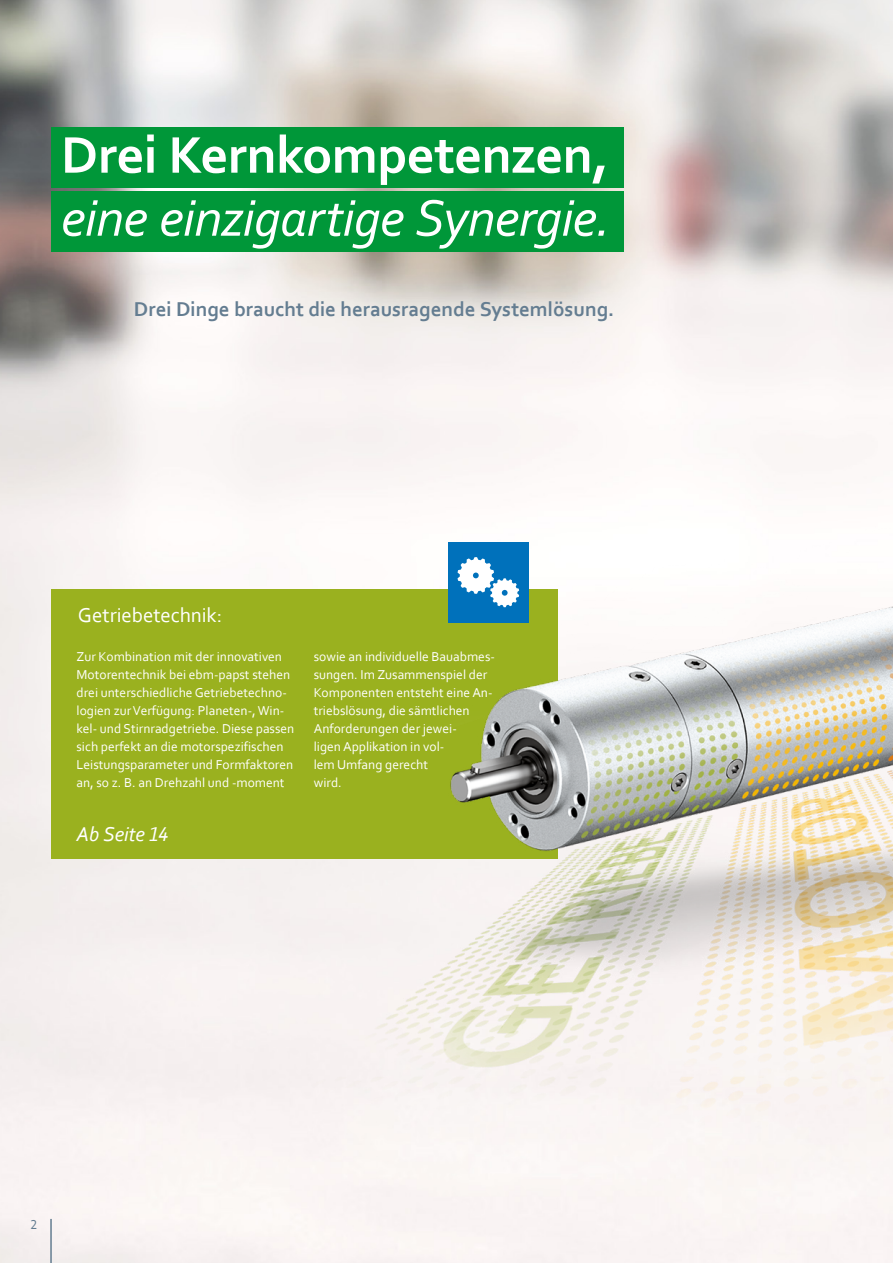
<style>
.page{position:relative;width:893px;height:1263px;background:#fff}
.page>*{position:absolute;margin:0;border:0;box-sizing:border-box;transform-origin:0 0}
.t1{font:italic 54px "Corbel";letter-spacing:-.015em;color:#fff}
.t2{font:700 54px "Corbel";letter-spacing:-.005em;color:#fff}
.t3{font:700 21px "Corbel";color:#647d91}
.t4{font:21px "Corbel";letter-spacing:-.005em;color:#fff}
.t5{font:italic 21px "Corbel";letter-spacing:-.015em;color:#fff}
.t6{font:13.5px/18px "Corbel";color:#fff}
.t7{font:13.5px "Corbel";color:#647d91}
</style>
<div class="page">
<img style="left:0;top:0;width:893px;height:1263px">
<div style="left:51px;top:589px;width:506px;height:270px;background:#9ab11f"></div>
<div style="left:51px;top:127px;width:573px;height:61px;background:#009739"></div>
<div style="left:51px;top:191px;width:573px;height:61px;background:#009739"></div>
<img style="left:266px;top:427px;width:627px;height:718px">
<hr style="left:50px;top:1219px;width:2px;height:44px;background:#647d91">
<h1 class="t2" style="left:61px;top:121px;width:550px">Drei Kernkompetenzen,</h1>
<h1 class="t1" style="left:61px;top:184px;width:551px">eine einzigartige Synergie.</h1>
<h2 class="t3" style="left:134px;top:296px;width:482px">Drei Dinge braucht die herausragende Systemlösung.</h2>
<h2 class="t4" style="left:78px;top:602px;width:146px">Getriebetechnik:</h2>
<p class="t6" style="left:77px;top:647px;width:219px">Zur Kombination mit der innovativen Motorentechnik bei ebm-papst stehen drei unterschiedliche Getriebetechno&shy;logien zur Verfügung: Planeten-, Win&shy;kel- und Stirnradgetriebe. Diese passen sich perfekt an die motorspezifischen Leistungsparameter und Formfaktoren an, so z. B. an Drehzahl und -moment</p>
<p class="t6" style="left:314px;top:647px;width:183px">sowie an individuelle Bauabmes&shy;sungen. Im Zusammenspiel der<br>Komponenten entsteht eine An&shy;triebslösung, die sämtlichen<br>Anforderungen der jewei-<br>ligen Applikation in vol-<br>lem Umfang gerecht<br>wird.</p>
<h2 class="t5" style="left:77px;top:821px;width:94px">Ab Seite 14</h2>
<p class="t7" style="left:31px;top:1216px;width:8px">2</p>
</div>
